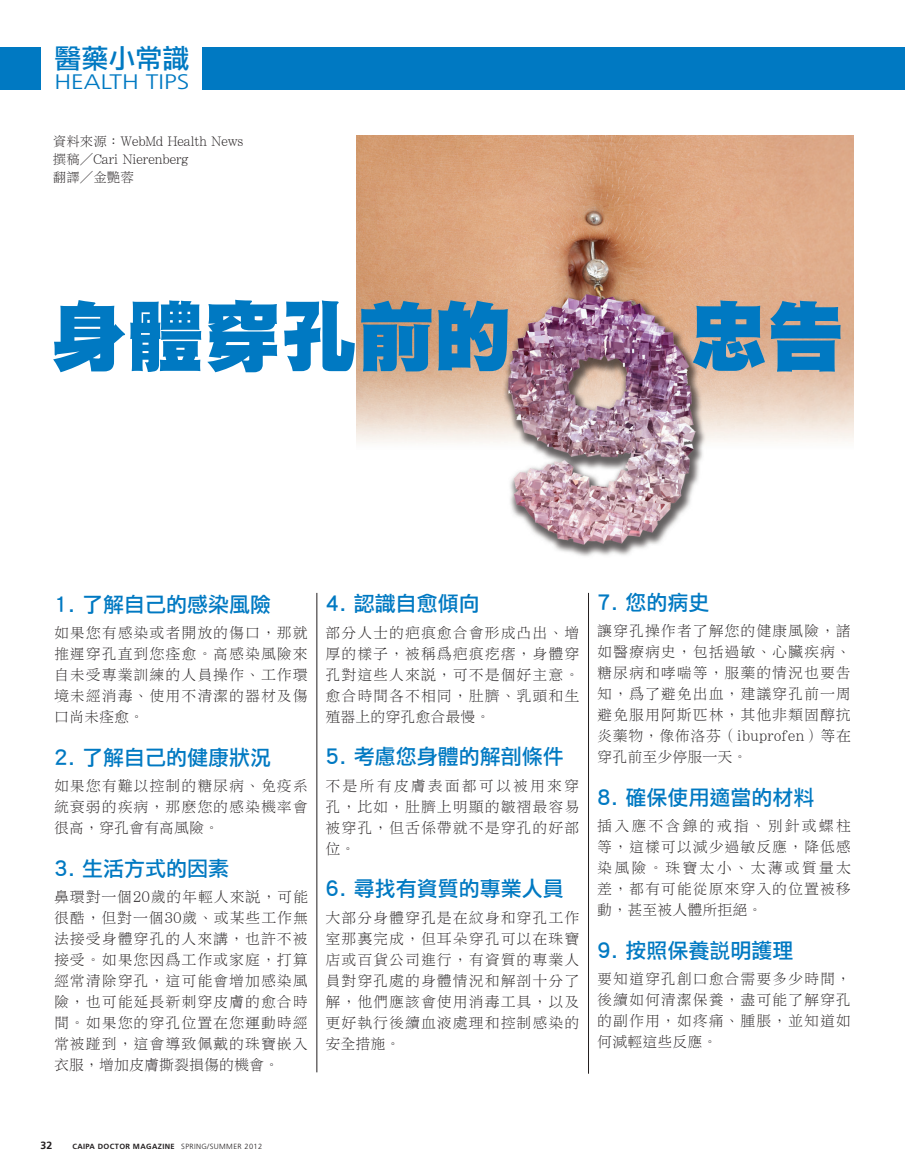
<style>
.page{position:relative;width:905px;height:1175px;background:#fff}
.page>*{position:absolute;margin:0;border:0;box-sizing:border-box;transform-origin:0 0}
.t1{font:27px "Li Hei Pro";color:#0079c2}
.text{font:21px "Li Hei Pro";color:#0079c2}
.t2{font:300 21px "Frutiger";color:#0079c2;scale:1.2 1}
.text-2{font:15px/21px "Li Song Pro";letter-spacing:.06em;color:#231f20;text-align:justify}
.TOC_-_English{font:13.5px "Li Song Pro";color:#231f20}
.t3{font:700 10.5px "Frutiger";color:#231f20}
.t4{font:700 7.5px "Frutiger";letter-spacing:.05em;color:#231f20}
.s1{font-weight:300}
</style>
<div class="page">
<div style="left:202px;top:48px;width:702px;height:42px;background:#0079c2"></div>
<div style="left:0;top:48px;width:41px;height:42px;background:#0079c2"></div>
<img style="left:356px;top:136px;width:497px;height:457px">
<svg style="left:53px;top:300px;width:787px;height:72px;background:#6390b6"></svg>
<hr style="left:316px;top:593px;width:1px;height:479px;background:#231f20">
<hr style="left:588px;top:593px;width:1px;height:480px;background:#231f20">
<p class="t1" style="left:54px;top:44px;width:137px">醫藥小常識</p>
<p class="t2" style="left:54px;top:70px;width:114px">HEALTH TIPS</p>
<p class="TOC_-_English" style="left:53px;top:135px;width:192px">資料來源：WebMd Health News</p>
<p class="TOC_-_English" style="left:53px;top:153px;width:137px">撰稿／Cari Nierenberg</p>
<p class="TOC_-_English" style="left:53px;top:171px;width:82px">翻譯／金艷蓉</p>
<p class="text" style="left:54px;top:593px;width:219px">1. 了解自己的感染風險</p>
<p class="text-2" style="left:54px;top:622px;width:255px">如果您有感染或者開放的傷口，那就推遲穿孔直到您痊愈。高感染風險來自未受專業訓練的人員操作、工作環境未經消毒、使用不清潔的器材及傷口尚未痊愈。</p>
<p class="text" style="left:54px;top:746px;width:219px">2. 了解自己的健康狀況</p>
<p class="text-2" style="left:54px;top:775px;width:255px">如果您有難以控制的糖尿病、免疫系統衰弱的疾病，那麽您的感染機率會很高，穿孔會有高風險。</p>
<p class="text" style="left:54px;top:857px;width:177px">3. 生活方式的因素</p>
<p class="text-2" style="left:54px;top:886px;width:255px">鼻環對一個20歲的年輕人來説，可能很酷，但對一個30歲、或某些工作無法接受身體穿孔的人來講，也許不被接受。如果您因爲工作或家庭，打算經常清除穿孔，這可能會增加感染風險，也可能延長新刺穿皮膚的愈合時間。如果您的穿孔位置在您運動時經常被踫到，這會導致佩戴的珠寶嵌入衣服，增加皮膚撕裂損傷的機會。</p>
<p class="text" style="left:325px;top:593px;width:156px">4. 認識自愈傾向</p>
<p class="text-2" style="left:325px;top:622px;width:255px">部分人士的疤痕愈合會形成凸出、增厚的樣子，被稱爲疤痕疙瘩，身體穿孔對這些人來説，可不是個好主意。愈合時間各不相同，肚臍、乳頭和生殖器上的穿孔愈合最慢。</p>
<p class="text" style="left:325px;top:746px;width:240px">5. 考慮您身體的解剖條件</p>
<p class="text-2" style="left:325px;top:775px;width:255px">不是所有皮膚表面都可以被用來穿孔，比如，肚臍上明顯的皺褶最容易被穿孔，但舌係帶就不是穿孔的好部位。</p>
<p class="text" style="left:325px;top:878px;width:240px">6. 尋找有資質的專業人員</p>
<p class="text-2" style="left:325px;top:907px;width:255px">大部分身體穿孔是在紋身和穿孔工作室那裏完成，但耳朵穿孔可以在珠寶店或百貨公司進行，有資質的專業人員對穿孔處的身體情況和解剖十分了解，他們應該會使用消毒工具，以及更好執行後續血液處理和控制感染的安全措施。</p>
<p class="text" style="left:597px;top:591px;width:114px">7. 您的病史</p>
<p class="text-2" style="left:597px;top:620px;width:255px">讓穿孔操作者了解您的健康風險，諸如醫療病史，包括過敏、心臟疾病、糖尿病和哮喘等，服藥的情況也要告知，爲了避免出血，建議穿孔前一周避免服用阿斯匹林，其他非類固醇抗炎藥物，像佈洛芬（ibuprofen）等在穿孔前至少停服一天。</p>
<p class="text" style="left:597px;top:786px;width:219px">8. 確保使用適當的材料</p>
<p class="text-2" style="left:597px;top:815px;width:255px">插入應不含鎳的戒指、別針或螺柱等，這樣可以減少過敏反應，降低感染風險。珠寶太小、太薄或質量太差，都有可能從原來穿入的位置被移動，甚至被人體所拒絕。</p>
<p class="text" style="left:597px;top:939px;width:198px">9. 按照保養説明護理</p>
<p class="text-2" style="left:597px;top:968px;width:255px">要知道穿孔創口愈合需要多少時間，後續如何清潔保養，盡可能了解穿孔的副作用，如疼痛、腫脹，並知道如何減輕這些反應。</p>
<p class="t3" style="left:40px;top:1139px;width:13px">32</p>
<p class="t4" style="left:72px;top:1142px;width:191px">CAIPA DOCTOR MAGAZINE <span class="s1">SPRING/SUMMER 2012</span></p>
</div>
